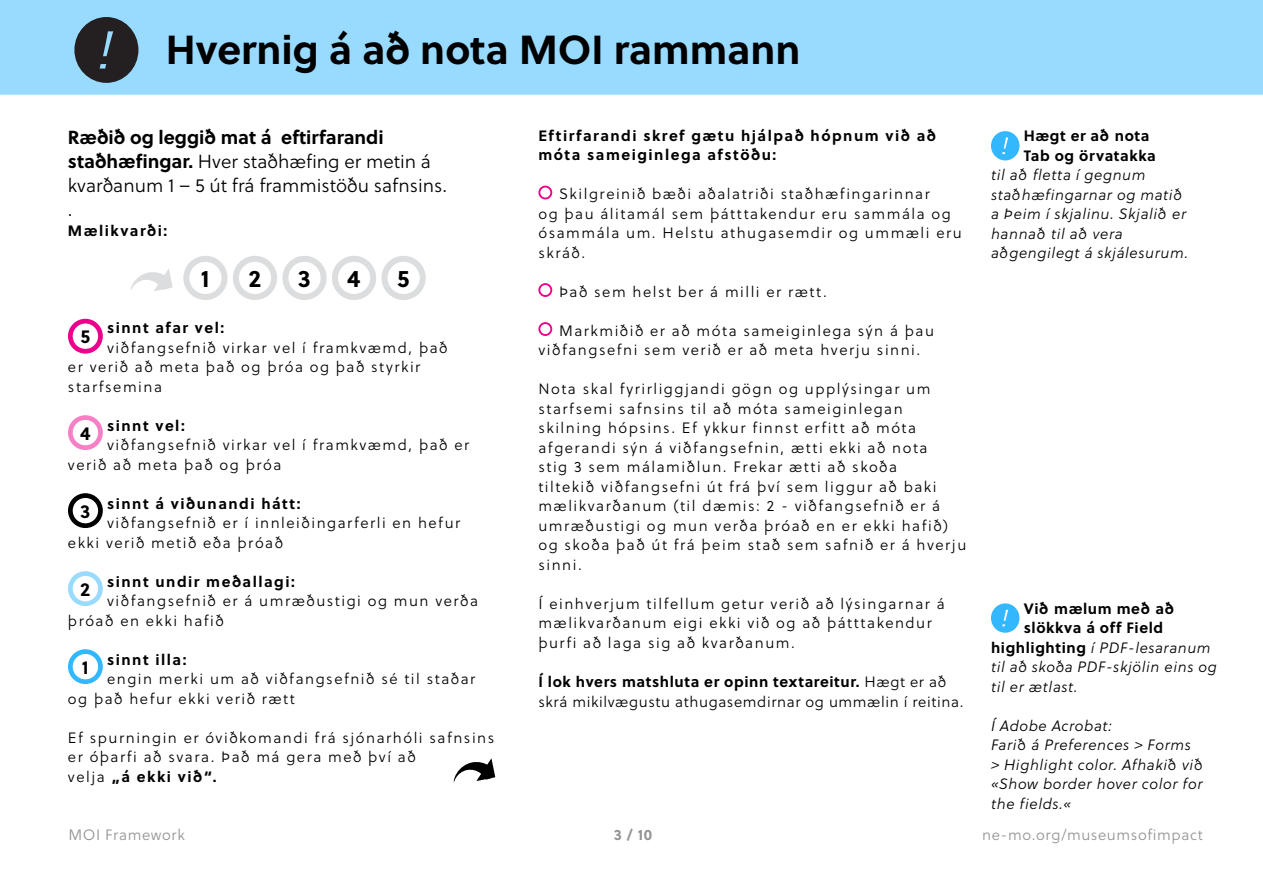
<style>
.page{position:relative;width:1263px;height:893px;background:#fff}
.page>*{position:absolute;margin:0;border:0;box-sizing:border-box;transform-origin:0 0}
.header_info{font:700 40.5px "Soleil";color:#000}
.t1{font:700 24px "Soleil";color:#000}
.para_12_6pt{font:18.9px/24px "Soleil Lt";color:#000}
.t2{font:700 18.9px "Soleil";color:#000}
.paragraph_light{font:15px/19.5px "Soleil Lt";letter-spacing:.1em;color:#000}
.footnote{font:italic 15px/19.5px "Soleil Lt";letter-spacing:.04em;color:#000}
.paragraph_light-2{font:700 15px/19.5px "Soleil";letter-spacing:.1em;color:#000}
.footnote-2{font:15px/19.5px "Soleil Lt";letter-spacing:.04em;color:#000}
.t3{font:15px "Soleil Lt";letter-spacing:.04em;color:#949494}
.footnote-3{font:700 15px "Soleil";letter-spacing:.04em;color:#000}
.paragraph_light-3{font:700 15px "Soleil";letter-spacing:.04em;color:#000}
.t4{font:700 15px "Soleil";color:#949494}
.s1{font-family:"Soleil";font-weight:700}
.s2{font-family:"Soleil";font-weight:700;font-style:normal}
.s3{font-style:normal}
</style>
<div class="page">
<div style="left:68px;top:319px;width:35px;height:35px;border:5px solid #ec008c;border-radius:50%"></div>
<div style="left:68px;top:415px;width:35px;height:35px;border:5px solid #f680c6;border-radius:50%"></div>
<div style="left:68px;top:493px;width:35px;height:35px;border:5px solid #000;border-radius:50%"></div>
<div style="left:68px;top:571px;width:35px;height:35px;border:5px solid #99dbff;border-radius:50%"></div>
<div style="left:68px;top:649px;width:35px;height:35px;border:5px solid #33b7ff;border-radius:50%"></div>
<div style="left:538px;top:186px;width:14px;height:13px;border:2px solid #ec008c;border-radius:50%"></div>
<div style="left:538px;top:283px;width:14px;height:14px;border:2px solid #ec008c;border-radius:50%"></div>
<div style="left:538px;top:322px;width:14px;height:14px;border:2px solid #ec008c;border-radius:50%"></div>
<div style="left:0;top:0;width:1263px;height:95px;background:#99dbff"></div>
<svg style="left:74px;top:17px;width:64px;height:66px;background:#414d58"></svg>
<svg style="left:131px;top:269px;width:42px;height:22px"></svg>
<div style="left:381px;top:256px;width:45px;height:44px;border:6px solid #dcddde;border-radius:50%"></div>
<div style="left:332px;top:256px;width:44px;height:44px;border:6px solid #dcddde;border-radius:50%"></div>
<div style="left:282px;top:256px;width:45px;height:44px;border:6px solid #dcddde;border-radius:50%"></div>
<div style="left:233px;top:256px;width:44px;height:44px;border:6px solid #dcddde;border-radius:50%"></div>
<div style="left:183px;top:256px;width:45px;height:44px;border:6px solid #dcddde;border-radius:50%"></div>
<svg style="left:991px;top:603px;width:28px;height:30px"></svg>
<svg style="left:991px;top:131px;width:28px;height:29px"></svg>
<svg style="left:453px;top:758px;width:42px;height:25px"></svg>
<h1 class="header_info" style="left:166px;top:19px;width:636px">Hvernig á að nota MOI rammann</h1>
<p class="para_12_6pt" style="left:68px;top:125px;width:381px"><span class="s1">Ræðið og leggið mat á eftirfarandi staðhæfingar.</span> Hver staðhæfing er metin á kvarðanum 1 – 5 út frá frammistöðu safnsins.</p>
<p class="para_12_6pt" style="left:68px;top:197px;width:6px">.</p>
<p class="paragraph_light-2" style="left:68px;top:220px;width:101px">Mælikvarði:</p>
<h2 class="t1" style="left:201px;top:260px;width:10px">1</h2>
<h2 class="t1" style="left:249px;top:260px;width:14px">2</h2>
<h2 class="t1" style="left:298px;top:260px;width:14px">3</h2>
<h2 class="t1" style="left:347px;top:260px;width:15px">4</h2>
<h2 class="t1" style="left:397px;top:260px;width:14px">5</h2>
<p class="paragraph_light-2" style="left:107px;top:317px;width:119px">sinnt afar vel:</p>
<p class="paragraph_light" style="left:107px;top:337px;width:342px">viðfangsefnið virkar vel í framkvæmd, það</p>
<p class="paragraph_light" style="left:68px;top:357px;width:354px">er verið að meta það og þróa og það styrkir</p>
<p class="paragraph_light" style="left:68px;top:376px;width:96px">starfsemina</p>
<p class="t2" style="left:80px;top:418px;width:12px">4</p>
<p class="t2" style="left:80px;top:322px;width:11px">5</p>
<p class="paragraph_light-2" style="left:107px;top:415px;width:79px">sinnt vel:</p>
<p class="paragraph_light" style="left:107px;top:435px;width:364px">viðfangsefnið virkar vel í framkvæmd, það er</p>
<p class="paragraph_light" style="left:68px;top:454px;width:215px">verið að meta það og þróa</p>
<p class="t2" style="left:80px;top:496px;width:12px">3</p>
<p class="paragraph_light-2" style="left:107px;top:493px;width:195px">sinnt á viðunandi hátt:</p>
<p class="paragraph_light" style="left:107px;top:513px;width:355px">viðfangsefnið er í innleiðingarferli en hefur</p>
<p class="paragraph_light" style="left:68px;top:532px;width:217px">ekki verið metið eða þróað</p>
<p class="t2" style="left:80px;top:574px;width:11px">2</p>
<p class="paragraph_light-2" style="left:107px;top:571px;width:189px">sinnt undir meðallagi:</p>
<p class="paragraph_light" style="left:107px;top:591px;width:373px">viðfangsefnið er á umræðustigi og mun verða</p>
<p class="paragraph_light" style="left:68px;top:610px;width:157px">þróað en ekki hafið</p>
<p class="t2" style="left:82px;top:652px;width:8px">1</p>
<p class="paragraph_light-2" style="left:107px;top:649px;width:81px">sinnt illa:</p>
<p class="paragraph_light" style="left:107px;top:669px;width:370px">engin merki um að viðfangsefnið sé til staðar</p>
<p class="paragraph_light" style="left:68px;top:688px;width:229px">og það hefur ekki verið rætt</p>
<p class="paragraph_light" style="left:68px;top:727px;width:428px">Ef spurningin er óviðkomandi frá sjónarhóli safnsins er óþarfi að svara. Það má gera með því að<br>velja <span class="s1">„á ekki við“.</span></p>
<p class="paragraph_light-2" style="left:538px;top:125px;width:399px">Eftirfarandi skref gætu hjálpað hópnum við að móta sameiginlega afstöðu:</p>
<p class="paragraph_light" style="left:538px;top:184px;width:425px;text-indent:21px">Skilgreinið bæði aðalatriði staðhæfingarinnar<br>og þau álitamál sem þátttakendur eru sammála og ósammála um. Helstu athugasemdir og ummæli eru skráð.</p>
<p class="paragraph_light" style="left:559px;top:282px;width:269px">Það sem helst ber á milli er rætt.</p>
<p class="paragraph_light" style="left:538px;top:321px;width:397px;text-indent:21px">Markmiðið er að móta sameiginlega sýn á þau viðfangsefni sem verið er að meta hverju sinni.</p>
<p class="paragraph_light" style="left:538px;top:379px;width:429px">Nota skal fyrirliggjandi gögn og upplýsingar um starfsemi safnsins til að móta sameiginlegan skilning hópsins. Ef ykkur finnst erfitt að móta afgerandi sýn á viðfangsefnin, ætti ekki að nota<br>stig 3 sem málamiðlun. Frekar ætti að skoða<br>tiltekið viðfangsefni út frá því sem liggur að baki mælikvarðanum (til dæmis: 2 - viðfangsefnið er á umræðustigi og mun verða þróað en er ekki hafið) og skoða það út frá þeim stað sem safnið er á hverju sinni.</p>
<p class="paragraph_light" style="left:538px;top:594px;width:408px">Í einhverjum tilfellum getur verið að lýsingarnar á mælikvarðanum eigi ekki við og að þátttakendur þurfi að laga sig að kvarðanum.</p>
<p class="footnote-2" style="left:538px;top:672px;width:426px"><span class="s1">Í lok hvers matshluta er opinn textareitur.</span> Hægt er að skrá mikilvægustu athugasemdirnar og ummælin í reitina.</p>
<p class="footnote-3" style="left:1024px;top:124px;width:127px">Hægt er að nota</p>
<p class="footnote-3" style="left:1024px;top:144px;width:134px">Tab og örvatakka</p>
<p class="footnote" style="left:991px;top:165px;width:156px">til að fletta í gegnum</p>
<p class="footnote" style="left:991px;top:185px;width:192px">staðhæfingarnar og matið</p>
<p class="footnote" style="left:991px;top:204px;width:197px">a Þeim í skjalinu. Skjalið er</p>
<p class="footnote" style="left:991px;top:224px;width:133px">hannað til að vera</p>
<p class="footnote" style="left:991px;top:243px;width:199px">aðgengilegt á skjálesurum.</p>
<p class="paragraph_light-3" style="left:1024px;top:597px;width:152px">Við mælum með að</p>
<p class="footnote" style="left:991px;top:618px;width:227px;text-indent:33px"><span class="s2">slökkva á off Field highlighting</span> í PDF-lesaranum til að skoða PDF-skjölin eins og til er ætlast.</p>
<p class="footnote" style="left:991px;top:715px;width:123px">Í Adobe Acrobat:</p>
<p class="footnote" style="left:991px;top:735px;width:201px">Fari<span class="s3">ð</span> á Preferences &gt; Forms</p>
<p class="footnote" style="left:991px;top:754px;width:213px">&gt; Highlight color. Afhaki<span class="s3">ð</span> vi<span class="s3">ð</span></p>
<p class="footnote" style="left:991px;top:774px;width:213px">«Show border hover color for the fields.«</p>
<p class="t3" style="left:68px;top:824px;width:118px">MOI Framework</p>
<p class="t4" style="left:614px;top:823px;width:40px">3 / 10</p>
<p class="t3" style="left:982px;top:824px;width:222px">ne-mo.org/museumsofimpact</p>
</div>
